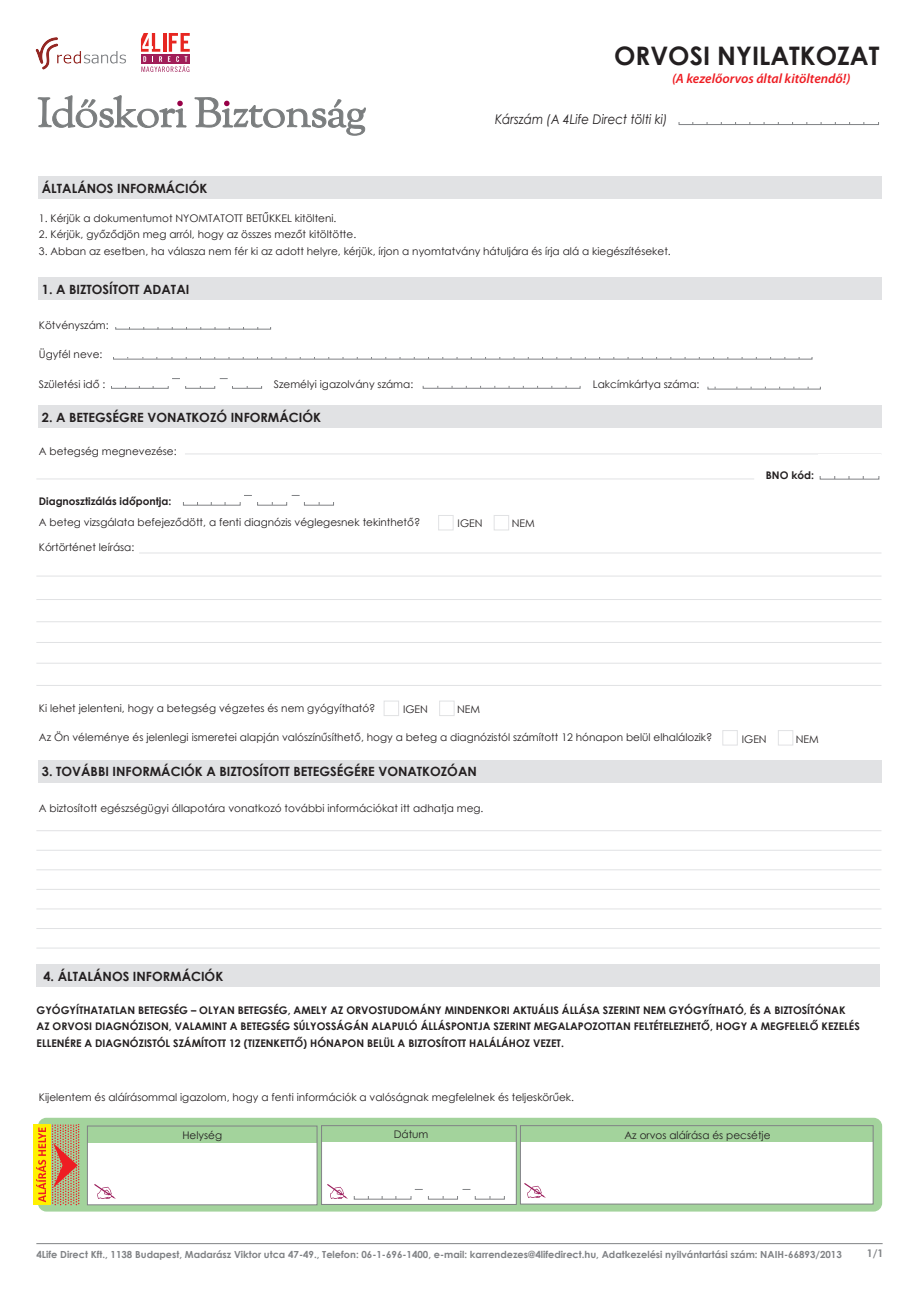
<style>
.page{position:relative;width:919px;height:1289px;background:#fff}
.page>*{position:absolute;margin:0;border:0;box-sizing:border-box;transform-origin:0 0}
.t1{font:700 25.5px "Century Gothic";color:#231f20}
.t2{font:italic 600 13.5px "Myriad Pro";color:#ee1d23}
.t3{font:italic 13.35px "Century Gothic";color:#231f20;scale:.9 1}
.t4{font:700 12.75px "Century Gothic";color:#231f20}
.t5{font:10.5px "Century Gothic";color:#231f20}
.t6{font:700 10.5px/16.5px "Century Gothic";color:#231f20}
.t7{font:700 10.5px "Century Gothic";color:#808285}
.t8{font:700 9.75px "Century Gothic";color:#808285}
</style>
<div class="page">
<div style="left:38px;top:176px;width:843px;height:22px;background:#e1e2e4"></div>
<div style="left:38px;top:278px;width:843px;height:22px;background:#e1e2e4"></div>
<div style="left:38px;top:405px;width:843px;height:22px;background:#e1e2e4"></div>
<div style="left:38px;top:760px;width:843px;height:22px;background:#e1e2e4"></div>
<div style="left:678px;top:103px;width:200px;height:22px;border:1px solid #808285"></div>
<div style="left:673px;top:96px;width:209px;height:26px;background:#fff"></div>
<hr style="left:185px;top:453px;width:696px;height:1px;background:#e1e2e4">
<hr style="left:139px;top:552px;width:742px;height:1px;background:#e1e2e4">
<hr style="left:36px;top:478px;width:718px;height:1px;background:#e1e2e4">
<hr style="left:36px;top:575px;width:845px;height:1px;background:#e1e2e4">
<hr style="left:36px;top:599px;width:845px;height:1px;background:#e1e2e4">
<hr style="left:36px;top:621px;width:845px;height:1px;background:#e1e2e4">
<hr style="left:36px;top:642px;width:845px;height:1px;background:#e1e2e4">
<hr style="left:36px;top:662px;width:845px;height:1px;background:#e1e2e4">
<hr style="left:36px;top:685px;width:845px;height:1px;background:#e1e2e4">
<hr style="left:36px;top:830px;width:845px;height:1px;background:#e1e2e4">
<hr style="left:36px;top:849px;width:845px;height:1px;background:#e1e2e4">
<hr style="left:36px;top:869px;width:845px;height:1px;background:#e1e2e4">
<hr style="left:36px;top:889px;width:843px;height:1px;background:#e1e2e4">
<hr style="left:36px;top:908px;width:845px;height:1px;background:#e1e2e4">
<hr style="left:36px;top:928px;width:845px;height:1px;background:#e1e2e4">
<hr style="left:36px;top:947px;width:843px;height:1px;background:#e1e2e4">
<div style="left:438px;top:515px;width:15px;height:15px;border:1px solid #e1e2e4"></div>
<div style="left:493px;top:515px;width:16px;height:15px;border:1px solid #e1e2e4"></div>
<div style="left:383px;top:700px;width:16px;height:16px;border:1px solid #e1e2e4"></div>
<div style="left:439px;top:700px;width:15px;height:16px;border:1px solid #e1e2e4"></div>
<div style="left:722px;top:730px;width:15px;height:15px;border:1px solid #e1e2e4"></div>
<div style="left:777px;top:730px;width:16px;height:15px;border:1px solid #e1e2e4"></div>
<hr style="left:36px;top:1243px;width:846px;height:1px;background:#808285">
<div style="left:38px;top:1117px;width:844px;height:94px;background:#a3d39c;border-radius:9px"></div>
<div style="left:87px;top:1143px;width:230px;height:61px;background:#fff"></div>
<div style="left:321px;top:1142px;width:195px;height:61px;background:#fff"></div>
<div style="left:33px;top:1123px;width:17px;height:81px;background:#fff101"></div>
<svg style="left:36px;top:1127px;width:10px;height:75px"></svg>
<svg style="left:52px;top:1124px;width:27px;height:80px"></svg>
<div style="left:520px;top:1142px;width:352px;height:61px;background:#fff"></div>
<div style="left:87px;top:1125px;width:230px;height:80px;border:1px solid #808285"></div>
<div style="left:321px;top:1125px;width:195px;height:79px;border:1px solid #808285"></div>
<div style="left:520px;top:1125px;width:353px;height:79px;border:1px solid #808285"></div>
<img style="left:94px;top:1184px;width:22px;height:15px">
<img style="left:327px;top:1184px;width:21px;height:15px">
<img style="left:524px;top:1183px;width:22px;height:15px">
<div style="left:36px;top:964px;width:843px;height:22px;background:#e1e2e4"></div>
<svg style="left:195px;top:97px;width:170px;height:38px"></svg>
<svg style="left:38px;top:95px;width:148px;height:33px"></svg>
<img style="left:35px;top:37px;width:91px;height:33px">
<svg style="left:141px;top:33px;width:49px;height:39px"></svg>
<h1 class="t1" style="left:614px;top:36px;width:267px">ORVOSI NYILATKOZAT</h1>
<p class="t2" style="left:672px;top:70px;width:180px">(A kezelőorvos által kitöltendő!)</p>
<p class="t3" style="left:495px;top:110px;width:193px">Kárszám (A 4Life Direct tölti ki)</p>
<p class="t4" style="left:42px;top:178px;width:167px">ÁLTALÁNOS INFORMÁCIÓK</p>
<p class="t5" style="left:39px;top:210px;width:299px">1. Kérjük a dokumentumot NYOMTATOTT BETŰKKEL kitölteni.</p>
<p class="t5" style="left:39px;top:227px;width:319px">2. Kérjük, győződjön meg arról, hogy az összes mezőt kitöltötte.</p>
<p class="t5" style="left:39px;top:243px;width:633px">3. Abban az esetben, ha válasza nem fér ki az adott helyre, kérjük, írjon a nyomtatvány hátuljára és írja alá a kiegészítéseket.</p>
<p class="t4" style="left:42px;top:280px;width:149px">1. A BIZTOSÍTOTT ADATAI</p>
<p class="t5" style="left:39px;top:318px;width:71px">Kötvényszám:</p>
<p class="t5" style="left:39px;top:347px;width:65px">Ügyfél neve:</p>
<p class="t5" style="left:39px;top:377px;width:68px">Születési idő :</p>
<p class="t5" style="left:274px;top:377px;width:141px">Személyi igazolvány száma:</p>
<p class="t5" style="left:593px;top:377px;width:108px">Lakcímkártya száma:</p>
<p class="t4" style="left:42px;top:407px;width:280px">2. A BETEGSÉGRE VONATKOZÓ INFORMÁCIÓK</p>
<p class="t5" style="left:39px;top:444px;width:139px">A betegség megnevezése:</p>
<p class="t6" style="left:39px;top:493px;width:134px">Diagnosztizálás időpontja:</p>
<p class="t5" style="left:39px;top:540px;width:97px">Kórtörténet leírása:</p>
<p class="t5" style="left:39px;top:515px;width:383px">A beteg vizsgálata befejeződött, a fenti diagnózis véglegesnek tekinthető?</p>
<p class="t5" style="left:457px;top:516px;width:26px">IGEN</p>
<p class="t5" style="left:511px;top:516px;width:25px">NEM</p>
<p class="t6" style="left:765px;top:467px;width:50px">BNO kód:</p>
<p class="t5" style="left:39px;top:700px;width:338px">Ki lehet jelenteni, hogy a betegség végzetes és nem gyógyítható?</p>
<p class="t5" style="left:403px;top:702px;width:26px">IGEN</p>
<p class="t5" style="left:457px;top:702px;width:25px">NEM</p>
<p class="t5" style="left:39px;top:730px;width:675px">Az Ön véleménye és jelenlegi ismeretei alapján valószínűsíthető, hogy a beteg a diagnózistól számított 12 hónapon belül elhalálozik?</p>
<p class="t4" style="left:42px;top:762px;width:436px">3. TOVÁBBI INFORMÁCIÓK A BIZTOSÍTOTT BETEGSÉGÉRE VONATKOZÓAN</p>
<p class="t5" style="left:39px;top:800px;width:446px">A biztosított egészségügyi állapotára vonatkozó további információkat itt adhatja meg.</p>
<p class="t5" style="left:741px;top:731px;width:26px">IGEN</p>
<p class="t5" style="left:795px;top:731px;width:25px">NEM</p>
<p class="t4" style="left:43px;top:966px;width:181px">4. ÁLTALÁNOS INFORMÁCIÓK</p>
<p class="t6" style="left:37px;top:1001px;width:824px">GYÓGYÍTHATATLAN BETEGSÉG – OLYAN BETEGSÉG, AMELY AZ ORVOSTUDOMÁNY MINDENKORI AKTUÁLIS ÁLLÁSA SZERINT NEM GYÓGYÍTHATÓ, ÉS A BIZTOSÍTÓNAK<br>AZ ORVOSI DIAGNÓZISON, VALAMINT A BETEGSÉG SÚLYOSSÁGÁN ALAPULÓ ÁLLÁSPONTJA SZERINT MEGALAPOZOTTAN FELTÉTELEZHETŐ, HOGY A MEGFELELŐ KEZELÉS<br>ELLENÉRE A DIAGNÓZISTÓL SZÁMÍTOTT 12 (TIZENKETTŐ) HÓNAPON BELÜL A BIZTOSÍTOTT HALÁLÁHOZ VEZET.</p>
<p class="t5" style="left:39px;top:1090px;width:536px">Kijelentem és aláírásommal igazolom, hogy a fenti információk a valóságnak megfelelnek és teljeskörűek.</p>
<p class="t5" style="left:182px;top:1127px;width:41px">Helység</p>
<p class="t5" style="left:393px;top:1126px;width:36px">Dátum</p>
<p class="t5" style="left:624px;top:1128px;width:147px">Az orvos aláírása és pecsétje</p>
<p class="t8" style="left:36px;top:1246px;width:806px">4Life Direct Kft., 1138 Budapest, Madarász Viktor utca 47-49., Telefon: 06-1-696-1400, e-mail: karrendezes@4lifedirect.hu, Adatkezelési nyilvántartási szám: NAIH-66893/2013</p>
<p class="t7" style="left:866px;top:1245px;width:18px">1/1</p>
</div>
